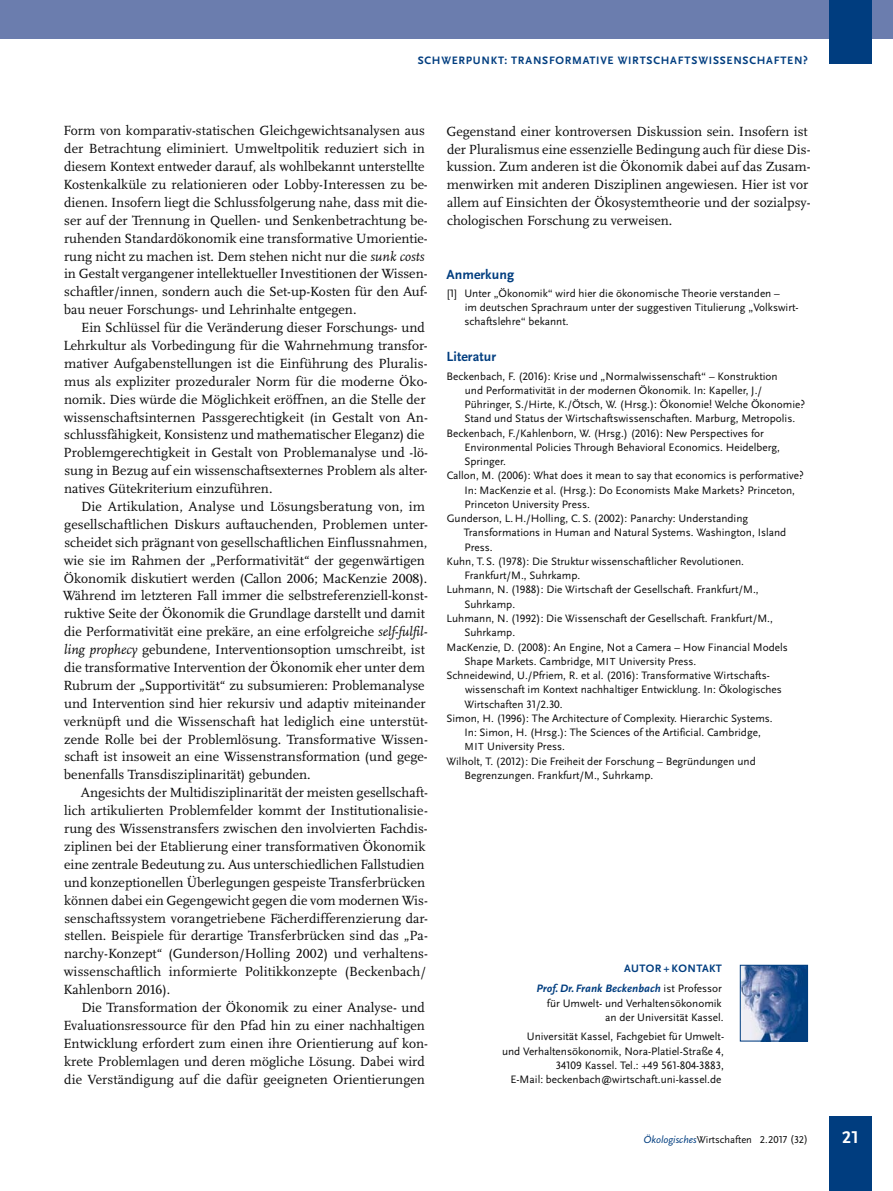
<style>
.page{position:relative;width:893px;height:1191px;background:#fff}
.page>*{position:absolute;margin:0;border:0;box-sizing:border-box;transform-origin:0 0}
.t1{font:700 17.85px "Scala Sans Pro";color:#fff}
.t2{font:13.8px/17.9px "Scala Pro";color:#0a0a0a}
.t3{font:700 13.8px "Scala Sans Pro";letter-spacing:.005em;color:#003d7f}
.t4{font:11.25px/14.2px "Scala Sans Pro";color:#0a0a0a;text-align:right}
.t5{font:700 11.25px "Scala Sans Pro";letter-spacing:.06em;color:#003d7f}
.t6{font:italic 700 11.25px/20px "Scala Sans Pro";letter-spacing:.005em;color:#003d7f;text-align:right}
.t7{font:10.5px "Scala Sans Pro";color:#0a0a0a}
.s1{font-style:italic}
.s2{font-size:10.65px}
.s3{font-style:normal}
.s4{font-weight:400;font-style:normal;color:#0a0a0a}
.s5{font-style:italic;color:#003d7f}
</style>
<div class="page">
<img style="left:742px;top:967px;width:64px;height:72px">
<div style="left:740px;top:965px;width:68px;height:76px;border:1px solid #003d7f"></div>
<div style="left:0;top:0;width:893px;height:38px;background:#6b7dae"></div>
<div style="left:829px;top:0;width:43px;height:64px;background:#003d7f"></div>
<div style="left:829px;top:1116px;width:43px;height:74px;background:#003d7f"></div>
<p class="t5" style="left:418px;top:56px;width:392px">SCHWERPUNKT: TRANSFORMATIVE WIRTSCHAFTSWISSENSCHAFTEN?</p>
<p class="t2" style="left:63px;top:123px;width:366px">Form von komparativ-statischen Gleichgewichtsanalysen aus der Betrachtung eliminiert. Umweltpolitik reduziert sich in diesem Kontext entweder darauf, als wohlbekannt unterstellte Kostenkalküle zu relationieren oder Lobby-Interessen zu be&shy;dienen. Insofern liegt die Schlussfolgerung nahe, dass mit die&shy;ser auf der Trennung in Quellen- und Senkenbetrachtung be&shy;ruhenden Standardökonomik eine transformative Umorientie&shy;rung nicht zu machen ist. Dem stehen nicht nur die <span class="s1">sunk costs </span>in Gestalt vergangener intellektueller Investitionen der Wissen&shy;schaftler/innen, sondern auch die Set-up-Kosten für den Auf&shy;bau neuer Forschungs- und Lehrinhalte entgegen.</p>
<p class="t2" style="left:63px;top:319px;width:366px;text-indent:18px">Ein Schlüssel für die Veränderung dieser Forschungs- und Lehrkultur als Vorbedingung für die Wahrnehmung transfor&shy;mativer Aufgabenstellungen ist die Einführung des Pluralis&shy;mus als expliziter prozeduraler Norm für die moderne Öko&shy;nomik. Dies würde die Möglichkeit eröffnen, an die Stelle der wissenschaftsinternen Passgerechtigkeit (in Gestalt von An&shy;schlussfähigkeit, Konsistenz und mathematischer Eleganz) die Problemgerechtigkeit in Gestalt von Problemanalyse und -lö&shy;sung in Bezug auf ein wissenschaftsexternes Problem als alter&shy;natives Gütekriterium einzuführen.</p>
<p class="t2" style="left:63px;top:498px;width:366px;text-indent:18px">Die Artikulation, Analyse und Lösungsberatung von, im gesellschaftlichen Diskurs auftauchenden, Problemen unter&shy;scheidet sich prägnant von gesellschaftlichen Einflussnahmen, wie sie im Rahmen der „Performativität“ der gegenwärtigen Ökonomik diskutiert werden (Callon 2006; MacKenzie 2008).<br>Während im letzteren Fall immer die selbstreferenziell-konst&shy;ruktive Seite der Ökonomik die Grundlage darstellt und damit die Performativität eine prekäre, an eine erfolgreiche <span class="s1">self-fulfil&shy;ling prophecy</span> gebundene, Interventionsoption umschreibt, ist die transformative Intervention der Ökonomik eher unter dem Rubrum der „Supportivität“ zu subsumieren: Problemanalyse und Intervention sind hier rekursiv und adaptiv miteinander verknüpft und die Wissenschaft hat lediglich eine unterstüt&shy;zende Rolle bei der Problemlösung. Transformative Wissen&shy;schaft ist insoweit an eine Wissenstransformation (und gege&shy;benenfalls Transdisziplinarität) gebunden.</p>
<p class="t2" style="left:63px;top:785px;width:366px;text-indent:17px">Angesichts der Multidisziplinarität der meisten gesellschaft&shy;lich artikulierten Problemfelder kommt der Institutionalisie&shy;rung des Wissenstransfers zwischen den involvierten Fachdis&shy;ziplinen bei der Etablierung einer transformativen Ökonomik eine zentrale Bedeutung zu. Aus unterschiedlichen Fallstudien und konzeptionellen Überlegungen gespeiste Transferbrücken können dabei ein Gegengewicht gegen die vom modernen Wis&shy;senschaftssystem vorangetriebene Fächerdifferenzierung dar&shy;stellen. Beispiele für derartige Transferbrücken sind das „Pa&shy;narchy-Konzept“ (Gunderson/Holling 2002) und verhaltens&shy;wissenschaftlich informierte Politikkonzepte (Beckenbach/ Kahlenborn 2016).</p>
<p class="t2" style="left:63px;top:999px;width:366px;text-indent:18px">Die Transformation der Ökonomik zu einer Analyse- und Evaluationsressource für den Pfad hin zu einer nachhaltigen Entwicklung erfordert zum einen ihre Orientierung auf kon&shy;krete Problemlagen und deren mögliche Lösung. Dabei wird die Verständigung auf die dafür geeigneten Orientierungen</p>
<p class="t2" style="left:446px;top:123px;width:366px">Gegenstand einer kontroversen Diskussion sein. Insofern ist der Pluralismus eine essenzielle Bedingung auch für diese Dis&shy;kussion. Zum anderen ist die Ökonomik dabei auf das Zusam&shy;menwirken mit anderen Disziplinen angewiesen. Hier ist vor allem auf Einsichten der Ökosystemtheorie und der sozialpsy&shy;chologischen Forschung zu verweisen.</p>
<p class="t3" style="left:446px;top:269px;width:69px">Anmerkung</p>
<p class="t4" style="left:465px;top:287px;width:336px;text-align:left;text-indent:-18px">[1] Unter „Ökonomik“ wird hier die ökonomische Theorie verstanden –<br>im deutschen Sprachraum unter der suggestiven Titulierung „Volkswirt&shy;schaftslehre“ bekannt.</p>
<p class="t3" style="left:447px;top:351px;width:51px">Literatur</p>
<p class="t4" style="left:447px;top:370px;width:333px">Beckenbach, F. (2016): Krise und „Normalwissenschaft“ – Konstruktion</p>
<p class="t4" style="left:465px;top:384px;width:299px">und Performativität in der modernen Ökonomik. In: Kapeller, J./</p>
<p class="t4" style="left:464px;top:398px;width:342px">Pühringer, S./Hirte, K./Ötsch, W. (Hrsg.): Ökonomie! Welche Ökonomie?</p>
<p class="t4" style="left:464px;top:413px;width:332px">Stand und Status der Wirtschaftswissenschaften. Marburg, Metropolis.</p>
<p class="t4" style="left:447px;top:427px;width:319px">Beckenbach, F./Kahlenborn, W. (Hrsg.) (2016): New Perspectives for</p>
<p class="t4" style="left:464px;top:441px;width:317px">Environmental Policies Through Behavioral Economics. Heidelberg,</p>
<p class="t4" style="left:464px;top:455px;width:43px">Springer.</p>
<p class="t4" style="left:447px;top:470px;width:359px">Callon, M. (2006): What does it mean to say that economics is performative?</p>
<p class="t4" style="left:464px;top:484px;width:332px">In: MacKenzie et al. (Hrsg.): Do Economists Make Markets? Princeton,</p>
<p class="t4" style="left:464px;top:498px;width:127px">Princeton University Press.</p>
<p class="t4" style="left:447px;top:512px;width:303px">Gunderson, L.H./Holling, C. S. (2002): Panarchy: Understanding</p>
<p class="t4" style="left:464px;top:527px;width:324px">Trans formations in Human and Natural Systems. Washington, Island</p>
<p class="t4" style="left:464px;top:541px;width:30px">Press.</p>
<p class="t4" style="left:447px;top:555px;width:299px">Kuhn, T. S. (1978): Die Struktur wissenschaftlicher Revolutionen.</p>
<p class="t4" style="left:464px;top:569px;width:117px">Frankfurt/M., Suhrkamp.</p>
<p class="t4" style="left:447px;top:584px;width:314px">Luhmann, N. (1988): Die Wirtschaft der Gesellschaft. Frankfurt/M.,</p>
<p class="t4" style="left:464px;top:598px;width:52px">Suhrkamp.</p>
<p class="t4" style="left:447px;top:612px;width:328px">Luhmann, N. (1992): Die Wissenschaft der Gesellschaft. Frankfurt/M.,</p>
<p class="t4" style="left:464px;top:626px;width:52px">Suhrkamp.</p>
<p class="t4" style="left:447px;top:641px;width:343px">MacKenzie, D. (2008): An Engine, Not a Camera – How Financial Models</p>
<p class="t4" style="left:464px;top:655px;width:234px">Shape Markets. Cambridge, <span class="s2">MIT</span> University Press.</p>
<p class="t4" style="left:446px;top:669px;width:325px">Schneidewind, U./Pfriem, R. et al. (2016): Transformative Wirtschafts-</p>
<p class="t4" style="left:465px;top:683px;width:318px">wissenschaft im Kontext nachhaltiger Entwicklung. In: Ökologisches</p>
<p class="t4" style="left:464px;top:698px;width:100px">Wirtschaften 31/2.30.</p>
<p class="t4" style="left:446px;top:712px;width:328px">Simon, H. (1996): The Architecture of Complexity. Hierarchic Systems.</p>
<p class="t4" style="left:464px;top:726px;width:298px">In: Simon, H. (Hrsg.): The Sciences of the Artificial. Cambridge,</p>
<p class="t4" style="left:465px;top:740px;width:102px"><span class="s2">MIT</span> University Press.</p>
<p class="t4" style="left:446px;top:755px;width:311px">Wilholt, T. (2012): Die Freiheit der Forschung – Begründungen und</p>
<p class="t4" style="left:464px;top:769px;width:190px">Begrenzungen. Frankfurt/M., Suhrkamp.</p>
<p class="t6" style="left:536px;top:959px;width:187px"><span class="s3">AUTOR + KONTAKT<br></span>Prof. Dr. Frank Beckenbach <span class="s4">ist Professor</span></p>
<p class="t4" style="left:547px;top:996px;width:178px">für Umwelt- und Verhaltensökonomik an der Universität Kassel.</p>
<p class="t4" style="left:502px;top:1030px;width:224px">Universität Kassel, Fachgebiet für Umwelt-<br>und Verhaltensökonomik, Nora-Platiel-Straße 4, 34109 Kassel. Tel.: +49 561-804-3883,<br>E-Mail: beckenbach@wirtschaft.uni-kassel.de</p>
<p class="t7" style="left:643px;top:1135px;width:166px"><span class="s5">Ökologisches</span>Wirtschaften 2.2017 (32)</p>
<p class="t1" style="left:842px;top:1130px;width:18px">21</p>
</div>
